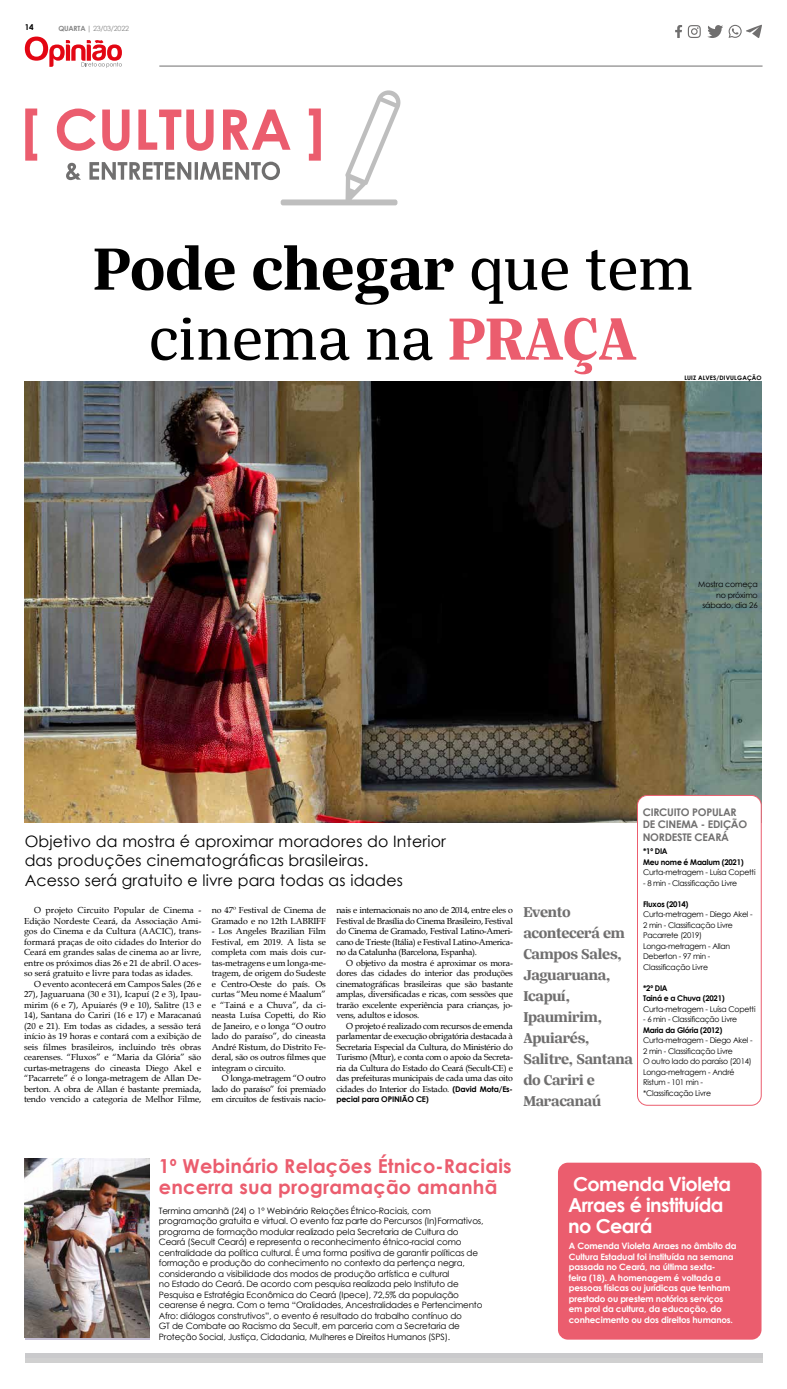
<style>
.page{position:relative;width:787px;height:1389px;background:#fff}
.page>*{position:absolute;margin:0;border:0;box-sizing:border-box;transform-origin:0 0}
.t1{font:64.75px/70px "Silva Text";color:#000;text-align:center}
.t2{font:700 19.25px/21px "Century Gothic";letter-spacing:.01em;color:#eb5d6e}
.t3{font:700 19.25px/21px "Century Gothic";letter-spacing:-.03em;color:#fff}
.t4{font:15.75px/19.2px "Century Gothic";letter-spacing:.01em;color:#000}
.t5{font:700 15.75px/21px "Silva Text";letter-spacing:-.02em;color:#706f6f}
.t6{font:700 10.5px/12.2px "Century Gothic";letter-spacing:-.02em;color:#706f6f}
.t7{font:8.75px/10.5px "Book Antiqua";color:#000;text-align:justify}
.t8{font:8.75px/10.5px "Century Gothic";letter-spacing:-.02em;color:#000}
.t9{font:700 8.75px/10.5px "Century Gothic";letter-spacing:-.02em;color:#fff}
.t10{font:700 8.05px "Century Gothic";color:#000}
.t11{font:7.88px/10.5px "Century Gothic";letter-spacing:-.03em;color:#000}
.t12{font:700 7.88px/10.5px "Century Gothic";letter-spacing:-.03em;color:#000}
.t13{font:7.17px "Century Gothic";letter-spacing:-.03em;color:#878787}
.t14{font:700 6.12px "Century Gothic";letter-spacing:.02em;color:#000}
.s1{font-weight:700}
.s2{font-weight:700;color:#eb5d6e}
.s3{font-family:"Century Gothic";font-weight:700;font-size:7.88px}
</style>
<div class="page">
<hr style="left:159px;top:66px;width:603px;height:1px;background:#706f6f">
<svg style="left:25px;top:37px;width:97px;height:31px"></svg>
<svg style="left:687px;top:25px;width:13px;height:13px"></svg>
<svg style="left:675px;top:25px;width:6px;height:13px"></svg>
<svg style="left:707px;top:25px;width:54px;height:13px"></svg>
<div style="left:25px;top:1358px;width:736px;height:5px;background:#d0d0d0"></div>
<div style="left:25px;top:1353px;width:736px;height:5px;background:#cacacc"></div>
<img style="left:25px;top:382px;width:736px;height:441px">
<div style="left:637px;top:795px;width:124px;height:310px;background:#fff;border-radius:10px"></div>
<div style="left:636px;top:795px;width:125px;height:311px;border:1px solid #eb5d6e;border-radius:10px"></div>
<div style="left:557px;top:1163px;width:204px;height:177px;background:#eb5d6e;border-radius:10px"></div>
<img style="left:25px;top:1159px;width:124px;height:178px">
<svg style="left:25px;top:90px;width:376px;height:115px"></svg>
<p class="t10" style="left:25px;top:21px;width:10px">14</p>
<p class="t13" style="left:58px;top:23px;width:72px"><span class="s1">QUARTA |</span> 23/03/2022</p>
<h1 class="t1" style="left:93px;top:233px;width:601px"><span class="s1">Pode chegar</span> que tem cinema na <span class="s2">PRAÇA</span></h1>
<p class="t14" style="left:684px;top:373px;width:79px">LUIZ ALVES/DIVULGAÇÃO</p>
<p class="t11" style="left:698px;top:579px;width:61px;text-align:right">Mostra começa no próximo sábado, dia 26</p>
<h3 class="t4" style="left:25px;top:832px;width:422px">Objetivo da mostra é aproximar moradores do Interior das produções cinematográficas brasileiras.<br>Acesso será gratuito e livre para todas as idades</h3>
<p class="t7" style="left:34px;top:905px;width:169px">O projeto Circuito Popular de Cinema -</p>
<p class="t7" style="left:24px;top:915px;width:179px">Edição Nordeste Ceará, da Associação Ami-</p>
<p class="t7" style="left:24px;top:926px;width:179px">gos do Cinema e da Cultura (AACIC), trans-</p>
<p class="t7" style="left:24px;top:936px;width:179px">formará praças de oito cidades do Interior do</p>
<p class="t7" style="left:24px;top:947px;width:179px">Ceará em grandes salas de cinema ao ar livre,</p>
<p class="t7" style="left:24px;top:957px;width:179px">entre os próximos dias 26 e 21 de abril. O aces-</p>
<p class="t7" style="left:24px;top:968px;width:170px">so será gratuito e livre para todas as idades.</p>
<p class="t7" style="left:34px;top:978px;width:169px">O evento acontecerá em Campos Sales (26 e</p>
<p class="t7" style="left:24px;top:989px;width:179px">27), Jaguaruana (30 e 31), Icapuí (2 e 3), Ipau-</p>
<p class="t7" style="left:24px;top:999px;width:179px">mirim (6 e 7), Apuiarés (9 e 10), Salitre (13 e</p>
<p class="t7" style="left:24px;top:1010px;width:179px">14), Santana do Cariri (16 e 17) e Maracanaú</p>
<p class="t7" style="left:24px;top:1020px;width:179px">(20 e 21). Em todas as cidades, a sessão terá</p>
<p class="t7" style="left:24px;top:1031px;width:179px">início às 19 horas e contará com a exibição de</p>
<p class="t7" style="left:24px;top:1041px;width:179px">seis filmes brasileiros, incluindo três obras</p>
<p class="t7" style="left:24px;top:1052px;width:179px">cearenses. “Fluxos” e “Maria da Glória” são</p>
<p class="t7" style="left:24px;top:1062px;width:179px">curtas-metragens do cineasta Diego Akel e</p>
<p class="t7" style="left:24px;top:1073px;width:179px">“Pacarrete” é o longa-metragem de Allan De-</p>
<p class="t7" style="left:24px;top:1083px;width:179px">berton. A obra de Allan é bastante premiada,</p>
<p class="t7" style="left:24px;top:1094px;width:179px">tendo vencido a categoria de Melhor Filme,</p>
<p class="t7" style="left:212px;top:905px;width:116px">no 47º Festival de Cinema de<br>Gramado e no 12th LABRIFF</p>
<p class="t7" style="left:212px;top:926px;width:116px">- Los Angeles Brazilian Film Festival, em 2019. A lista se completa com mais dois cur&shy;tas-metragens e um longa-me&shy;tragem, de origem do Sudeste e Centro-Oeste do país. Os curtas “Meu nome é Maalum” e “Tainá e a Chuva”, da ci&shy;neasta Luísa Copetti, do Rio de Janeiro, e o longa “O outro lado do paraíso”, do cineasta André Ristum, do Distrito Fe&shy;deral, são os outros filmes que integram o circuito.</p>
<p class="t7" style="left:212px;top:1073px;width:116px;text-indent:10px">O longa-metragem “O outro lado do paraíso” foi premiado em circuitos de festivais nacio-</p>
<p class="t7" style="left:336px;top:905px;width:178px">nais e internacionais no ano de 2014, entre eles o Festival de Brasília do Cinema Brasileiro, Festival do Cinema de Gramado, Festival Latino-Ameri&shy;cano de Trieste (Itália) e Festival Latino-America&shy;no da Catalunha (Barcelona, Espanha).</p>
<p class="t7" style="left:336px;top:957px;width:178px;text-indent:10px">O objetivo da mostra é aproximar os mora&shy;dores das cidades do interior das produções cinematográficas brasileiras que são bastante amplas, diversificadas e ricas, com sessões que trarão excelente experiência para crianças, jo&shy;vens, adultos e idosos.</p>
<p class="t7" style="left:336px;top:1020px;width:178px;text-indent:10px">O projeto é realizado com recursos de emenda parlamentar de execução obrigatória destacada à Secretaria Especial da Cultura, do Ministério do Turismo (Mtur), e conta com o apoio da Secreta&shy;ria da Cultura do Estado do Ceará (Secult-CE) e das prefeituras municipais de cada uma das oito cidades do Interior do Estado. <span class="s3">(David Mota/Es-</span></p>
<p class="t12" style="left:336px;top:1094px;width:94px">pecial para OPINIÃO CE)</p>
<h3 class="t5" style="left:523px;top:901px;width:111px">Evento acontecerá em<br>Campos Sales,<br>Jaguaruana,<br>Icapuí,<br>Ipaumirim,<br>Apuiarés,<br>Salitre, Santana do Cariri e<br>Maracanaú</h3>
<p class="t6" style="left:642px;top:806px;width:106px">CIRCUITO POPULAR<br>DE CINEMA - EDIÇÃO<br>NORDESTE CEARÁ</p>
<p class="t12" style="left:642px;top:846px;width:102px">*1º DIA<br>Meu nome é Maalum (2021)</p>
<p class="t11" style="left:642px;top:867px;width:114px">Curta-metragem - Luísa Copetti</p>
<p class="t11" style="left:642px;top:877px;width:96px">- 8 min - Classificação Livre</p>
<p class="t12" style="left:642px;top:898px;width:47px">Fluxos (2014)</p>
<p class="t11" style="left:642px;top:909px;width:111px">Curta-metragem - Diego Akel -<br>2 min - Classificação Livre<br>Pacarrete (2019)<br>Longa-metragem - Allan<br>Deberton - 97 min -<br>Classificação Livre</p>
<p class="t12" style="left:642px;top:982px;width:83px">*2º DIA<br>Tainá e a Chuva (2021)</p>
<p class="t11" style="left:642px;top:1003px;width:114px">Curta-metragem - Luísa Copetti</p>
<p class="t11" style="left:642px;top:1014px;width:96px">- 6 min - Classificação Livre</p>
<p class="t12" style="left:642px;top:1024px;width:81px">Maria da Glória (2012)</p>
<p class="t11" style="left:642px;top:1035px;width:111px">Curta-metragem - Diego Akel -<br>2 min - Classificação Livre<br>O outro lado do paraíso (2014)<br>Longa-metragem - André<br>Ristum - 101 min - *Classificação Livre</p>
<h2 class="t2" style="left:159px;top:1155px;width:354px">1º Webinário Relações Étnico-Raciais encerra sua programação amanhã</h2>
<p class="t8" style="left:159px;top:1205px;width:326px">Termina amanhã (24) o 1º Webinário Relações Étnico-Raciais, com programação gratuita e virtual. O evento faz parte do Percursos (In)Formativos, programa de formação modular realizado pela Secretaria de Cultura do Ceará (Secult Ceará) e representa o reconhecimento étnico-racial como centralidade da política cultural. É uma forma positiva de garantir políticas de formação e produção do conhecimento no contexto da pertença negra, considerando a visibilidade dos modos de produção artística e cultural<br>no Estado do Ceará. De acordo com pesquisa realizada pelo Instituto de Pesquisa e Estratégia Econômica do Ceará (Ipece), 72,5% da população cearense é negra. Com o tema “Oralidades, Ancestralidades e Pertencimento Afro: diálogos construtivos”, o evento é resultado do trabalho contínuo do<br>GT de Combate ao Racismo da Secult, em parceria com a Secretaria de Proteção Social, Justiça, Cidadania, Mulheres e Direitos Humanos (SPS).</p>
<h2 class="t3" style="left:568px;top:1172px;width:164px">Comenda Violeta<br>Arraes é instituída no Ceará</h2>
<p class="t9" style="left:568px;top:1241px;width:169px">A Comenda Violeta Arraes no âmbito da Cultura Estadual foi instituída na semana passada no Ceará, na última sexta-<br>feira (18). A homenagem é voltada a pessoas físicas ou jurídicas que tenham prestado ou prestem notórios serviços em prol da cultura, da educação, do conhecimento ou dos direitos humanos.</p>
</div>
